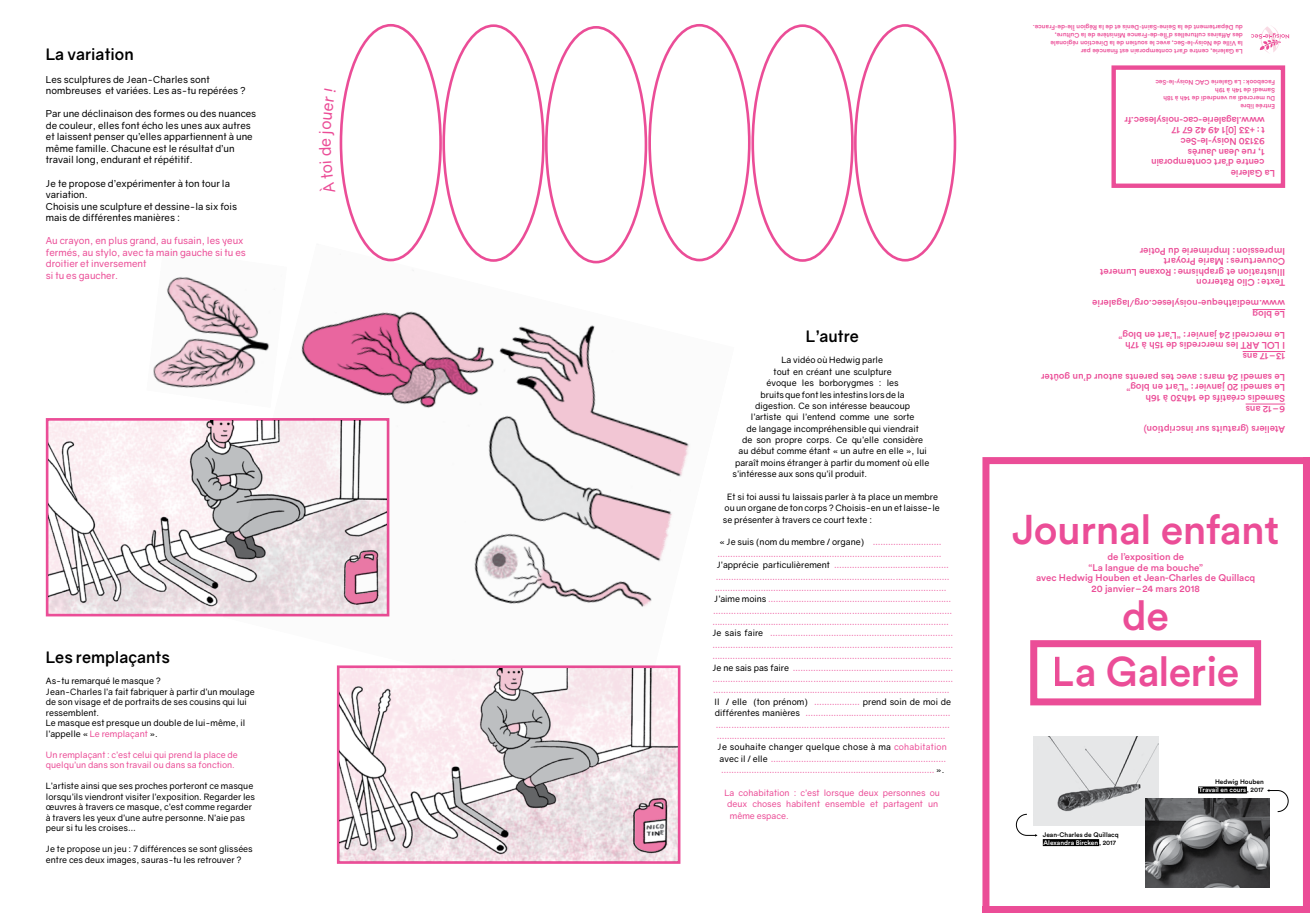
<style>
.page{position:relative;width:1310px;height:913px;background:#fff}
.page>*{position:absolute;margin:0;border:0;box-sizing:border-box;transform-origin:0 0}
.t1{font:500 41.12px/56px "Circular Pro";letter-spacing:-.01em;color:#eb4d97;text-align:center}
.t2{font:700 15.75px "Gravity";color:#000}
.t3{font:15.75px "Gravity";color:#eb4d97}
.t4{font:500 9.62px/10.5px "Circular Pro";color:#eb4d97}
.t5{font:9.62px/11.5px "Gravity";color:#000}
.t6{font:9.62px/11.5px "Gravity";color:#eb4d97}
.t7{font:8.75px/10.5px "Gravity";color:#000}
.t8{font:8.75px/10.5px "Gravity";color:#eb4d97}
.t9{font:8.75px "Gravity";letter-spacing:.02em;color:#000}
.t10{font:8.75px "Gravity";letter-spacing:.02em;color:#eb4d97}
.t11{font:500 6.56px/7.9px "Circular Pro";color:#eb4d97}
.t12{font:500 6.56px/7.9px "Circular Pro";color:#000}
.s1{color:#eb4d97}
.s2{color:#000}
.s3{color:#fff}
</style>
<div class="page">
<img style="left:153px;top:277px;width:70px;height:111px">
<img style="left:223px;top:243px;width:504px;height:478px">
<div style="left:46px;top:418px;width:343px;height:198px;border:3px solid #eb4d97"></div>
<img style="left:48px;top:420px;width:339px;height:194px">
<img style="left:341px;top:669px;width:335px;height:191px">
<div style="left:337px;top:665px;width:343px;height:199px;border:3px solid #eb4d97"></div>
<div style="left:340px;top:24px;width:102px;height:237px;border:3px solid #eb4d97;border-radius:50%"></div>
<div style="left:442px;top:24px;width:102px;height:238px;border:3px solid #eb4d97;border-radius:50%"></div>
<div style="left:545px;top:26px;width:102px;height:237px;border:3px solid #eb4d97;border-radius:50%"></div>
<div style="left:751px;top:24px;width:102px;height:238px;border:3px solid #eb4d97;border-radius:50%"></div>
<div style="left:854px;top:24px;width:102px;height:237px;border:3px solid #eb4d97;border-radius:50%"></div>
<div style="left:648px;top:24px;width:102px;height:237px;border:3px solid #eb4d97;border-radius:50%"></div>
<svg style="left:982px;top:457px;width:321px;height:449px"></svg>
<div style="left:1030px;top:640px;width:231px;height:65px;border:7px solid #eb4d97"></div>
<div style="left:982px;top:906px;width:328px;height:7px;background:#eb4d97"></div>
<div style="left:1042px;top:839px;width:57px;height:7px;background:#000"></div>
<svg style="left:1267px;top:789px;width:21px;height:23px"></svg>
<svg style="left:1016px;top:814px;width:21px;height:22px"></svg>
<div style="left:1303px;top:457px;width:7px;height:456px;background:#eb4d97"></div>
<div style="left:1111px;top:65px;width:174px;height:123px;border:4px solid #eb4d97"></div>
<img style="left:1145px;top:798px;width:124px;height:89px">
<img style="left:1034px;top:736px;width:124px;height:89px">
<div style="left:1198px;top:786px;width:49px;height:7px;background:#000"></div>
<hr style="left:1245px;top:404px;width:40px;height:1px;background:#eb4d97">
<hr style="left:1242px;top:351px;width:43px;height:1px;background:#eb4d97">
<hr style="left:1252px;top:309px;width:33px;height:1px;background:#eb4d97">
<svg style="left:1251px;top:26px;width:38px;height:27px"></svg>
<h2 class="t2" style="left:46px;top:44px;width:89px">La variation</h2>
<p class="t5" style="left:46px;top:73px;width:201px">Les sculptures de Jean-Charles sont nombreuses et variées. Les as-tu repérées ?</p>
<p class="t5" style="left:46px;top:108px;width:212px">Par une déclinaison des formes ou des nuances de couleur, elles font écho les unes aux autres et laissent penser qu’elles appartiennent à une même famille. Chacune est le résultat d’un travail long, endurant et répétitif.</p>
<p class="t5" style="left:46px;top:177px;width:193px">Je te propose d’expérimenter à ton tour la variation.<br>Choisis une sculpture et dessine-la six fois mais de différentes manières :</p>
<p class="t6" style="left:46px;top:235px;width:202px">Au crayon, en plus grand, au fusain, les yeux fermés, au stylo, avec ta main gauche si tu es droitier et inversement<br>si tu es gaucher.</p>
<h2 class="t3" style="left:315px;top:147px;width:10px;rotate:-90deg">e</h2>
<h2 class="t2" style="left:46px;top:647px;width:126px">Les remplaçants</h2>
<p class="t7" style="left:46px;top:676px;width:210px">As-tu remarqué le masque ?<br>Jean-Charles l’a fait fabriquer à partir d’un moulage de son visage et de portraits de ses cousins qui lui ressemblent.<br>Le masque est presque un double de lui-même, il l’appelle « <span class="s1">Le remplaçant</span> ».</p>
<p class="t8" style="left:46px;top:749px;width:193px">Un remplaçant : c’est celui qui prend la place de quelqu’un dans son travail ou dans sa fonction.</p>
<p class="t7" style="left:46px;top:781px;width:211px">L’artiste ainsi que ses proches porteront ce masque lorsqu’ils viendront visiter l’exposition. Regarder les œuvres à travers ce masque, c’est comme regarder à travers les yeux d’une autre personne. N’aie pas peur si tu les croises…</p>
<p class="t7" style="left:46px;top:844px;width:208px">Je te propose un jeu : 7 différences se sont glissées entre ces deux images, sauras-tu les retrouver ?</p>
<h2 class="t2" style="left:806px;top:326px;width:54px">L’autre</h2>
<p class="t7" style="left:781px;top:355px;width:103px">La vidéo où Hedwig parle</p>
<p class="t7" style="left:773px;top:366px;width:120px">tout en créant une sculpture</p>
<p class="t7" style="left:766px;top:378px;width:134px">évoque les borborygmes : les</p>
<p class="t7" style="left:760px;top:389px;width:146px">bruits que font les intestins lors de la</p>
<p class="t7" style="left:755px;top:400px;width:156px">digestion. Ce son intéresse beaucoup</p>
<p class="t7" style="left:751px;top:412px;width:165px">l’artiste qui l’entend comme une sorte</p>
<p class="t7" style="left:746px;top:423px;width:174px">de langage incompréhensible qui viendrait</p>
<p class="t7" style="left:742px;top:435px;width:183px">de son propre corps. Ce qu’elle considère</p>
<p class="t7" style="left:738px;top:446px;width:190px">au début comme étant « un autre en elle », lui</p>
<p class="t7" style="left:735px;top:457px;width:196px">paraît moins étranger à partir du moment où elle</p>
<p class="t7" style="left:732px;top:469px;width:136px">s’intéresse aux sons qu’il produit.</p>
<p class="t7" style="left:723px;top:491px;width:219px;line-height:11.4px;text-indent:4px">Et si toi aussi tu laissais parler à ta place un membre ou un organe de ton corps ? Choisis-en un et laisse-le se présenter à travers ce court texte :</p>
<p class="t7" style="left:719px;top:537px;width:224px">« Je suis (nom du membre / organe) <span class="s1">………………………</span></p>
<p class="t8" style="left:717px;top:548px;width:225px">……………………………………………………………….……………</p>
<p class="t7" style="left:717px;top:560px;width:233px">J’apprécie particulièrement <span class="s1">………………………………………</span></p>
<p class="t8" style="left:716px;top:571px;width:235px">…………………………………………………………….…………………</p>
<p class="t8" style="left:715px;top:582px;width:233px">…………………………………………………………………………….…</p>
<p class="t8" style="left:714px;top:594px;width:239px"><span class="s2">J’aime moins</span> ………………………………………………………………</p>
<p class="t8" style="left:713px;top:605px;width:240px">…………………………………………………………………………………</p>
<p class="t8" style="left:712px;top:617px;width:238px">…………………………………………………………………………………</p>
<p class="t8" style="left:712px;top:628px;width:242px"><span class="s2">Je sais faire</span> ………………………………………………………………</p>
<p class="t8" style="left:712px;top:639px;width:242px">…………………………………………………………………………………</p>
<p class="t8" style="left:712px;top:651px;width:240px">………………………………………………………………………………….</p>
<p class="t8" style="left:712px;top:662px;width:242px"><span class="s2">Je ne sais pas faire</span> ………………………………………………………</p>
<p class="t8" style="left:712px;top:673px;width:242px">…………………………………………………………………………………</p>
<p class="t8" style="left:713px;top:685px;width:238px">…………………………………………………………………………………</p>
<p class="t7" style="left:714px;top:696px;width:239px">Il / elle (ton prénom) <span class="s1">………………</span> prend soin de moi de</p>
<p class="t7" style="left:715px;top:708px;width:237px">différentes manières <span class="s1">…………………………………………………</span></p>
<p class="t8" style="left:716px;top:719px;width:235px">………………………………………………………………………………</p>
<p class="t8" style="left:717px;top:730px;width:230px">………………………………………………………………………………</p>
<p class="t9" style="left:717px;top:742px;width:231px">Je souhaite changer quelque chose à ma <span class="s1">cohabitation</span></p>
<p class="t10" style="left:719px;top:753px;width:228px"><span class="s2">avec il / elle</span> ……………………………………………………………</p>
<p class="t8" style="left:721px;top:764px;width:225px">………………………………………………………………………… <span class="s2">».</span></p>
<p class="t8" style="left:724px;top:787px;width:217px">La cohabitation : c’est lorsque deux personnes ou</p>
<p class="t8" style="left:727px;top:799px;width:212px">deux choses habitent ensemble et partagent un</p>
<p class="t8" style="left:730px;top:810px;width:60px">même espace.</p>
<p class="t11" style="left:1243px;top:55px;width:212px;rotate:-180deg">La Galerie, centre d’art contemporain est financée par<br>la Ville de Noisy-le-Sec, avec le soutien de la Direction régionale<br>des Affaires culturelles d’Île-de-France Ministère de la Culture,<br>du Département de la Seine-Saint-Denis et de la Région Île-de-France.</p>
<p class="t11" style="left:1275px;top:110px;width:121px;rotate:-180deg">Entrée libre<br>Du mercredi au vendredi de 14h à 18h<br>Samedi de 14h à 19h<br>Facebook: La Galerie CAC Noisy-le-Sec</p>
<p class="t4" style="left:1264px;top:179px;width:142px;text-indent:-10px;rotate:-180deg">La Galerie<br>centre d’art contemporain<br>1, rue Jean Jaurès<br>93130 Noisy-le-Sec<br>t : +33 0[ ]1 49 42 67 17 www.lagalerie-cac-noisylesec.fr</p>
<p class="t4" style="left:1285px;top:288px;width:187px;rotate:-180deg">Texte: Clio Raterron<br>Illustration et graphisme: Roxane Lumeret<br>Couvertures: Marie Proyart<br>Impression: Imprimerie du Potier</p>
<p class="t4" style="left:1285px;top:321px;width:194px;line-height:10.9px;rotate:-180deg">Le blog www.mediatheque-noisylesec.org/lagalerie</p>
<p class="t4" style="left:1285px;top:362px;width:168px;rotate:-180deg">13–17 ans<br>I LOL ART les mercredis de 15h à 17h<br>Le mercredi 24 janvier: “L’art en blog”</p>
<p class="t4" style="left:1285px;top:404px;width:246px;rotate:-180deg">Samedis créatifs de 14h30 à 16h<br>Le samedi 20 janvier: “L’art en blog”<br>Le samedi 24 mars: avec tes parents autour d’un goûter</p>
<p class="t4" style="left:1285px;top:440px;width:143px;line-height:20.6px;rotate:-180deg">Ateliers (gratuits sur inscription)<br>6–12 ans</p>
<h1 class="t1" style="left:1012px;top:500px;width:269px">Journal enfant</h1>
<p class="t4" style="left:1036px;top:551px;width:221px;text-align:center">de l’exposition de<br>“La langue de ma bouche”<br>avec Hedwig Houben et Jean-Charles de Quillacq<br>20 janvier–24 mars 2018</p>
<h1 class="t1" style="left:1052px;top:585px;width:189px">de<br>La Galerie</h1>
<p class="t12" style="left:1042px;top:830px;width:77px">Jean-Charles de Quillacq<br><span class="s3">Alexandra Bircken</span>, 2017</p>
<p class="t12" style="left:1199px;top:778px;width:66px;text-align:right">Hedwig Houben<br><span class="s3">Travail en cours</span> , 2017</p>
</div>
